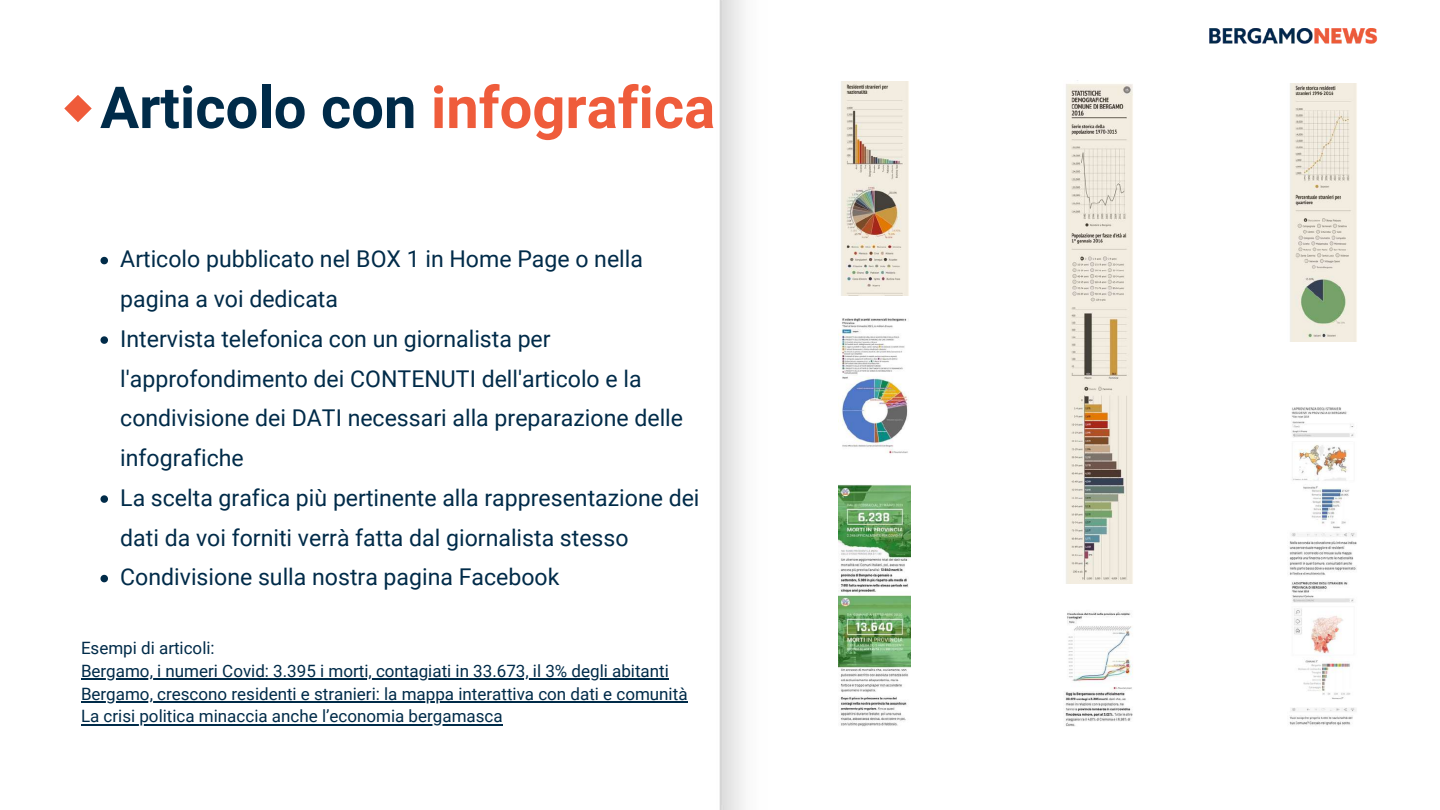
<style>
.page{position:relative;width:1440px;height:810px;background:#fff}
.page>*{position:absolute;margin:0;border:0;box-sizing:border-box;transform-origin:0 0}
.t1{font:700 58px "Roboto";color:#002b49}
.t2{font:23.1px/39.8px "Roboto";color:#002b49}
.t3{font:17px/22.9px "Roboto";color:#002b49}
.s1{color:#ef5c3b}
</style>
<div class="page">
<img style="left:1209px;top:28px;width:169px;height:16px">
<img style="left:81px;top:0;width:663px;height:810px">
<svg style="left:100px;top:257px;width:8px;height:7px"></svg>
<svg style="left:100px;top:336px;width:8px;height:8px"></svg>
<svg style="left:100px;top:495px;width:8px;height:8px"></svg>
<svg style="left:100px;top:575px;width:8px;height:7px"></svg>
<img style="left:839px;top:318px;width:70px;height:136px">
<img style="left:839px;top:484px;width:71px;height:243px">
<img style="left:1289px;top:407px;width:68px;height:319px">
<img style="left:1066px;top:84px;width:67px;height:499px">
<img style="left:1290px;top:83px;width:67px;height:258px">
<img style="left:841px;top:81px;width:68px;height:215px">
<img style="left:1065px;top:611px;width:68px;height:115px">
<hr style="left:81px;top:678px;width:588px;height:2px;background:#002b49">
<hr style="left:81px;top:701px;width:607px;height:2px;background:#002b49">
<hr style="left:81px;top:724px;width:422px;height:1px;background:#002b49">
<svg style="left:64px;top:95px;width:28px;height:27px"></svg>
<h1 class="t1" style="left:100px;top:74px;width:617px">Articolo con <span class="s1">infografica</span></h1>
<p class="t2" style="left:120px;top:240px;width:581px">Articolo pubblicato nel BOX 1 in Home Page o nella pagina a voi dedicata<br>Intervista telefonica con un giornalista per l'approfondimento dei CONTENUTI dell'articolo e la condivisione dei DATI necessari alla preparazione delle infografiche<br>La scelta grafica più pertinente alla rappresentazione dei dati da voi forniti verrà fatta dal giornalista stesso Condivisione sulla nostra pagina Facebook</p>
<p class="t3" style="left:81px;top:637px;width:608px">Esempi di articoli:<br>Bergamo, i numeri Covid: 3.395 i morti, contagiati in 33.673, il 3% degli abitanti Bergamo, crescono residenti e stranieri: la mappa interattiva con dati e comunità La crisi politica minaccia anche l’economia bergamasca</p>
</div>
